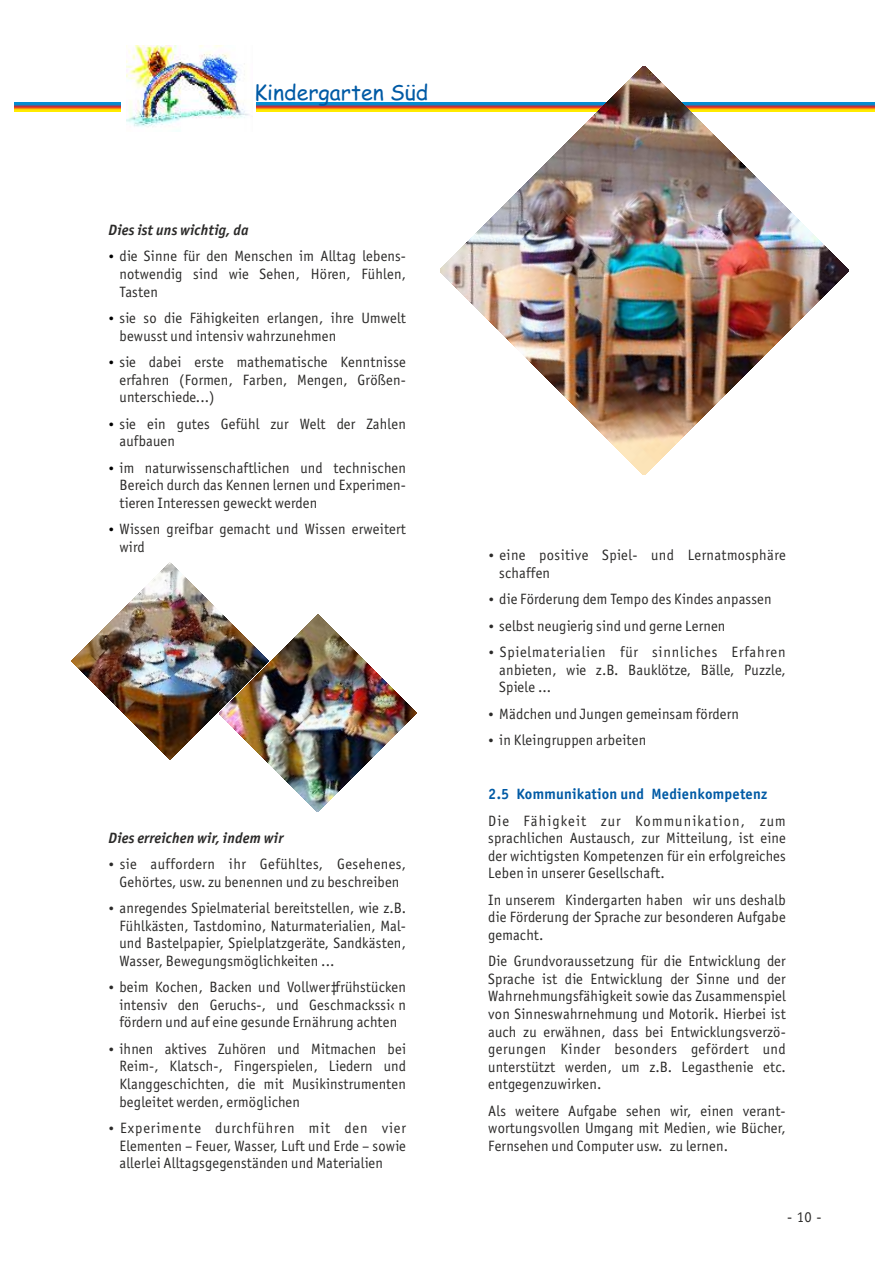
<style>
.page{position:relative;width:893px;height:1263px;background:#fff}
.page>*{position:absolute;margin:0;border:0;box-sizing:border-box;transform-origin:0 0}
.t1{font:21.3px "Comic Sans MS";color:#005aa5}
.t2{font:15px/17.5px "Officina Sans";color:#2b2a29;text-align:justify}
.t3{font:italic 700 15px "Officina Sans";color:#2b2a29}
.t4{font:700 15px "Officina Sans";color:#005aa5}
</style>
<div class="page">
<img style="left:127px;top:45px;width:126px;height:86px">
<svg style="left:15px;top:103px;width:105px;height:8px"></svg>
<svg style="left:256px;top:103px;width:618px;height:8px;background:#9f8652"></svg>
<img style="left:72px;top:562px;width:149px;height:197px">
<img style="left:220px;top:614px;width:197px;height:197px">
<img style="left:440px;top:66px;width:408px;height:408px">
<h1 class="t1" style="left:254px;top:83px;width:176px">Kindergarten Süd</h1>
<p class="t3" style="left:109px;top:224px;width:142px">Dies ist uns wichtig, da</p>
<p class="t2" style="left:120px;top:249px;width:288px">die Sinne für den Menschen im Alltag lebens&shy;notwendig sind wie Sehen, Hören, Fühlen, Tasten</p>
<p class="t2" style="left:120px;top:310px;width:288px">sie so die Fähigkeiten erlangen, ihre Umwelt bewusst und intensiv wahrzunehmen</p>
<p class="t2" style="left:120px;top:354px;width:288px">sie dabei erste mathematische Kenntnisse erfahren (Formen, Farben, Mengen, Größen&shy;unterschiede...)</p>
<p class="t2" style="left:120px;top:416px;width:288px">sie ein gutes Gefühl zur Welt der Zahlen aufbauen</p>
<p class="t2" style="left:119px;top:460px;width:288px">im naturwissenschaftlichen und technischen Bereich durch das Kennen lernen und Experimen&shy;tieren Interessen geweckt werden</p>
<p class="t2" style="left:119px;top:521px;width:288px">Wissen greifbar gemacht und Wissen erweitert wird</p>
<p class="t3" style="left:109px;top:831px;width:177px">Dies erreichen wir, indem wir</p>
<p class="t2" style="left:119px;top:856px;width:288px">sie auffordern ihr Gefühltes, Gesehenes,<br>Gehörtes, usw. zu benennen und zu beschreiben</p>
<p class="t2" style="left:119px;top:900px;width:288px">anregendes Spielmaterial bereitstellen, wie z.B.<br>Fühlkästen, Tastdomino, Naturmaterialien, Mal&shy;und Bastelpapier, Spielplatzgeräte, Sandkästen, Wasser, Bewegungsmöglichkeiten ...</p>
<p class="t2" style="left:119px;top:979px;width:288px">beim Kochen, Backen und Vollwer‡frühstücken intensiv den Geruchs-, und Geschmackssi‹ n fördern und auf eine gesunde Ernährung achten</p>
<p class="t2" style="left:119px;top:1041px;width:288px">ihnen aktives Zuhören und Mitmachen bei Reim-, Klatsch-, Fingerspielen, Liedern und Klanggeschichten, die mit Musikinstrumenten begleitet werden, ermöglichen</p>
<p class="t2" style="left:119px;top:1120px;width:288px">Experimente durchführen mit den vier Elementen – Feuer, Wasser, Luft und Erde – sowie allerlei Alltagsgegenständen und Materialien</p>
<p class="t2" style="left:499px;top:548px;width:288px">eine positive Spiel- und Lernatmosphäre schaffen</p>
<p class="t2" style="left:499px;top:587px;width:288px;line-height:26.4px;text-align:left">die Förderung dem Tempo des Kindes anpassen selbst neugierig sind und gerne Lernen<br>Spielmaterialien für sinnliches Erfahren</p>
<p class="t2" style="left:499px;top:662px;width:288px">anbieten, wie z.B. Bauklötze, Bälle, Puzzle,<br>Spiele ...</p>
<p class="t2" style="left:499px;top:701px;width:241px;line-height:26.4px">Mädchen und Jungen gemeinsam fördern in Kleingruppen arbeiten</p>
<p class="t4" style="left:488px;top:788px;width:281px">2.5 Kommunikation und Medienkompetenz</p>
<p class="t2" style="left:488px;top:813px;width:299px">Die Fähigkeit zur Kommunikation, zum sprachlichen Austausch, zur Mitteilung, ist eine der wichtigsten Kompetenzen für ein erfolgreiches Leben in unserer Gesellschaft.</p>
<p class="t2" style="left:488px;top:892px;width:299px">In unserem Kindergarten haben wir uns deshalb die Förderung der Sprache zur besonderen Aufgabe gemacht.</p>
<p class="t2" style="left:488px;top:953px;width:299px">Die Grundvoraussetzung für die Entwicklung der Sprache ist die Entwicklung der Sinne und der Wahrnehmungsfähigkeit sowie das Zusammenspiel von Sinneswahrnehmung und Motorik. Hierbei ist auch zu erwähnen, dass bei Entwicklungsverzö&shy;gerungen Kinder besonders gefördert und unterstützt werden, um z.B. Legasthenie etc. entgegenzuwirken.</p>
<p class="t2" style="left:488px;top:1103px;width:299px">Als weitere Aufgabe sehen wir, einen verant&shy;wortungsvollen Umgang mit Medien, wie Bücher, Fernsehen und Computer usw. zu lernen.</p>
<p class="t2" style="left:787px;top:1209px;width:36px">- 10 -</p>
</div>
